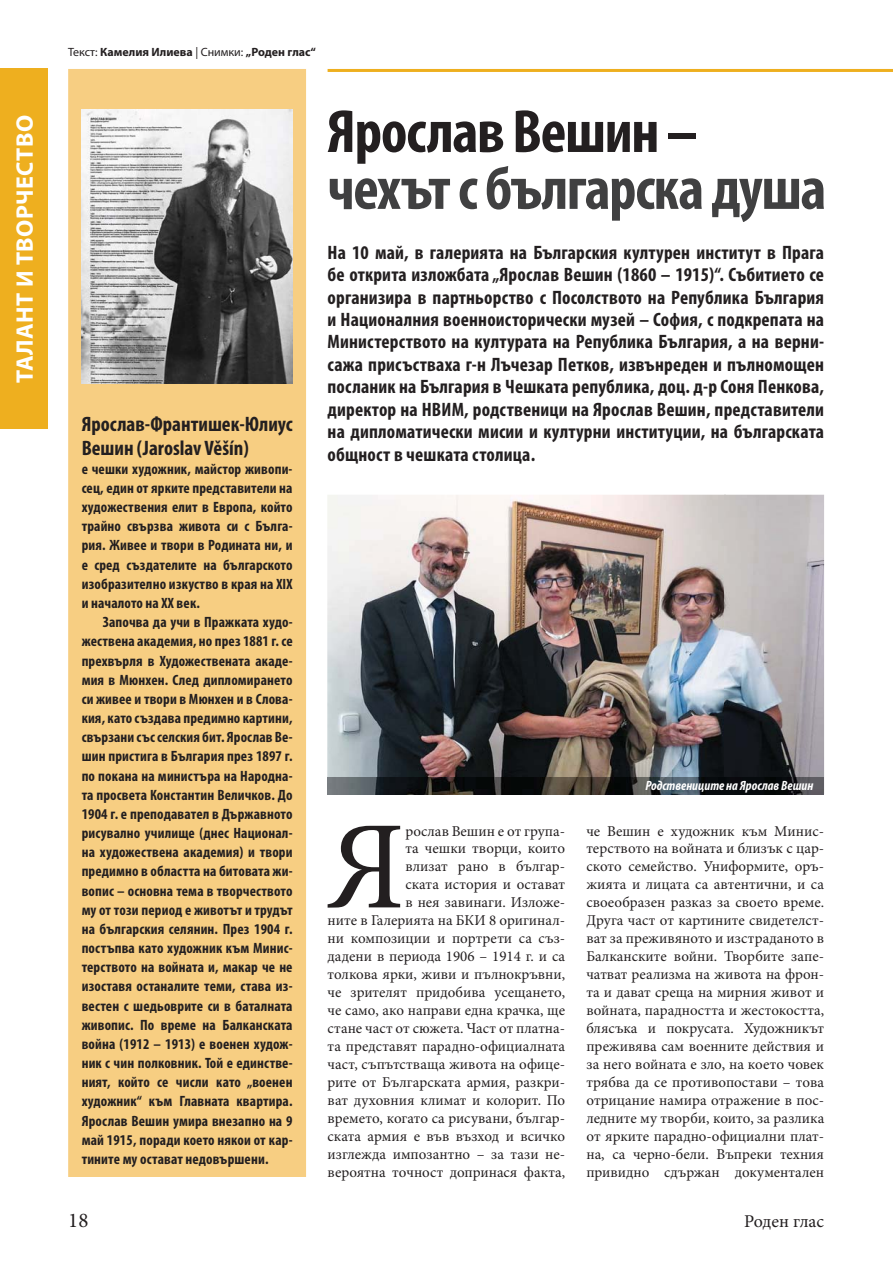
<style>
.page{position:relative;width:893px;height:1263px;background:#fff}
.page>*{position:absolute;margin:0;border:0;box-sizing:border-box;transform-origin:0 0}
.t1{font:125.55px "Minion Pro";color:#231f20}
.t2{font:700 condensed 61.35px "Myriad Pro";letter-spacing:-.02em;color:#404041}
.t3{font:700 condensed 61.35px "Myriad Pro";letter-spacing:-.02em;color:#231f20}
.t4{font:700 24px "Myriad Pro";letter-spacing:.02em;color:#fff}
.t5{font:700 condensed 21px/24px "Myriad Pro";color:#231f20}
.t6{font:21px "Minion Pro";color:#231f20}
.t7{font:700 condensed 19.5px/22.5px "Myriad Pro";letter-spacing:.01em;color:#231f20;text-align:justify}
.t8{font:18px "Minion Pro";letter-spacing:-.005em;color:#231f20}
.t9{font:15px/18px "Minion Pro";color:#231f20;text-align:right}
.t10{font:700 condensed 15px/19.2px "Myriad Pro";letter-spacing:.01em;color:#231f20;text-align:justify}
.t11{font:italic 700 condensed 13.5px "Myriad Pro";color:#fff}
.t12{font:700 12px "Myriad Pro";color:#231f20}
.s1{font-weight:400}
</style>
<div class="page">
<hr style="left:328px;top:69px;width:564px;height:3px;background:#eeaf1f">
<div style="left:0;top:69px;width:47px;height:360px;background:#eeaf1f"></div>
<div style="left:68px;top:69px;width:238px;height:1108px;background:#f7ce82"></div>
<img style="left:82px;top:110px;width:210px;height:274px">
<img style="left:327px;top:495px;width:497px;height:283px">
<img style="left:327px;top:778px;width:497px;height:16px">
<h3 class="t4" style="left:10px;top:383px;width:270px;rotate:-90deg">ТАЛАНТ И ТВОРЧЕСТВО</h3>
<p class="t12" style="left:68px;top:45px;width:249px"><span class="s1">Текст:</span> Камелия Илиева <span class="s1">| Снимки:</span> „Роден глас“</p>
<h3 class="t5" style="left:82px;top:411px;width:212px">Ярослав-Франтишек-Юлиус<br>Вешин (Jaroslav Věšín)</h3>
<p class="t10" style="left:82px;top:459px;width:212px">е чешки художник, майстор живопи&shy;сец, един от ярките представители на художествения елит в Европа, който трайно свързва живота си с Бълга&shy;рия. Живее и твори в Родината ни, и е сред създателите на българското изобразително изкуство в края на XIX и началото на ХХ век.</p>
<p class="t10" style="left:82px;top:612px;width:212px;text-indent:21px">Започва да учи в Пражката худо&shy;жествена академия, но през 1881 г. се прехвърля в Художествената акаде&shy;мия в Мюнхен. След дипломирането си живее и твори в Мюнхен и в Слова&shy;кия, като създава предимно картини, свързани със селския бит. Ярослав Ве&shy;шин пристига в България през 1897 г. по покана на министъра на Народна&shy;та просвета Константин Величков. До 1904 г. е преподавател в Държавното рисувално училище (днес Национал&shy;на художествена академия) и твори предимно в областта на битовата жи&shy;вопис – основна тема в творчеството му от този период е животът и трудът на българския селянин. През 1904 г. постъпва като художник към Минис&shy;терството на войната и, макар че не изоставя останалите теми, става из&shy;вестен с шедьоврите си в баталната живопис. По време на Балканската война (1912 – 1913) е военен худож&shy;ник с чин полковник. Той е единстве&shy;ният, който се числи като „военен художник“ към Главната квартира.<br>Ярослав Вешин умира внезапно на 9 май 1915, поради което някои от кар&shy;тините му остават недовършени.</p>
<h2 class="t3" style="left:327px;top:95px;width:372px">Ярослав Вешин –</h2>
<h2 class="t2" style="left:327px;top:152px;width:500px">чехът с българска душа</h2>
<p class="t7" style="left:328px;top:241px;width:498px">На 10 май, в галерията на Българския културен институт в Прага бе открита изложбата „Ярослав Вешин (1860 – 1915)“. Събитието се организира в партньорство с Посолството на Република България и Националния военноисторически музей – София, с подкрепата на Министерството на културата на Република България, а на верни&shy;сажа присъстваха г-н Лъчезар Петков, извънреден и пълномощен посланик на България в Чешката република, доц. д-р Соня Пенкова, директор на НВИМ, родственици на Ярослав Вешин, представители на дипломатически мисии и културни институции, на българската общност в чешката столица.</p>
<p class="t11" style="left:645px;top:777px;width:170px">Родствениците на Ярослав Вешин</p>
<h1 class="t1" style="left:326px;top:791px;width:81px">Я</h1>
<p class="t9" style="left:328px;top:821px;width:239px">рослав Вешин е от група-<br>та чешки творци, които<br>влизат рано в българ-<br>ската история и остават<br>в нея завинаги. Изложе-<br>ните в Галерията на БКИ 8 оригинал&shy;ни композиции и портрети са съз&shy;дадени в периода 1906 – 1914 г. и са толкова ярки, живи и пълнокръвни, че зрителят придобива усещането, че само, ако направи една крачка, ще стане част от сюжета. Част от платна&shy;та представят парадно-официалната част, съпътстваща живота на офице&shy;рите от Българската армия, разкри&shy;ват духовния климат и колорит. По времето, когато са рисувани, българ&shy;ската армия е във възход и всичко изглежда импозантно – за тази не&shy;вероятна точност допринася факта,</p>
<p class="t9" style="left:586px;top:821px;width:239px;text-align:justify">че Вешин е художник към Минис&shy;терството на войната и близък с цар&shy;ското семейство. Униформите, оръ&shy;жията и лицата са автентични, и са своеобразен разказ за своето време.<br>Друга част от картините свидетелст&shy;ват за преживяното и изстраданото в Балканските войни. Творбите запе&shy;чатват реализма на живота на фрон&shy;та и дават среща на мирния живот и войната, парадността и жестокостта, блясъка и покрусата. Художникът преживява сам военните действия и за него войната е зло, на което човек трябва да се противопостави – това отрицание намира отражение в пос&shy;ледните му творби, които, за разлика от ярките парадно-официални плат&shy;на, са черно-бели. Въпреки техния привидно сдържан документален</p>
<h3 class="t6" style="left:68px;top:1208px;width:22px">18</h3>
<p class="t8" style="left:744px;top:1210px;width:81px">Роден глас</p>
</div>
